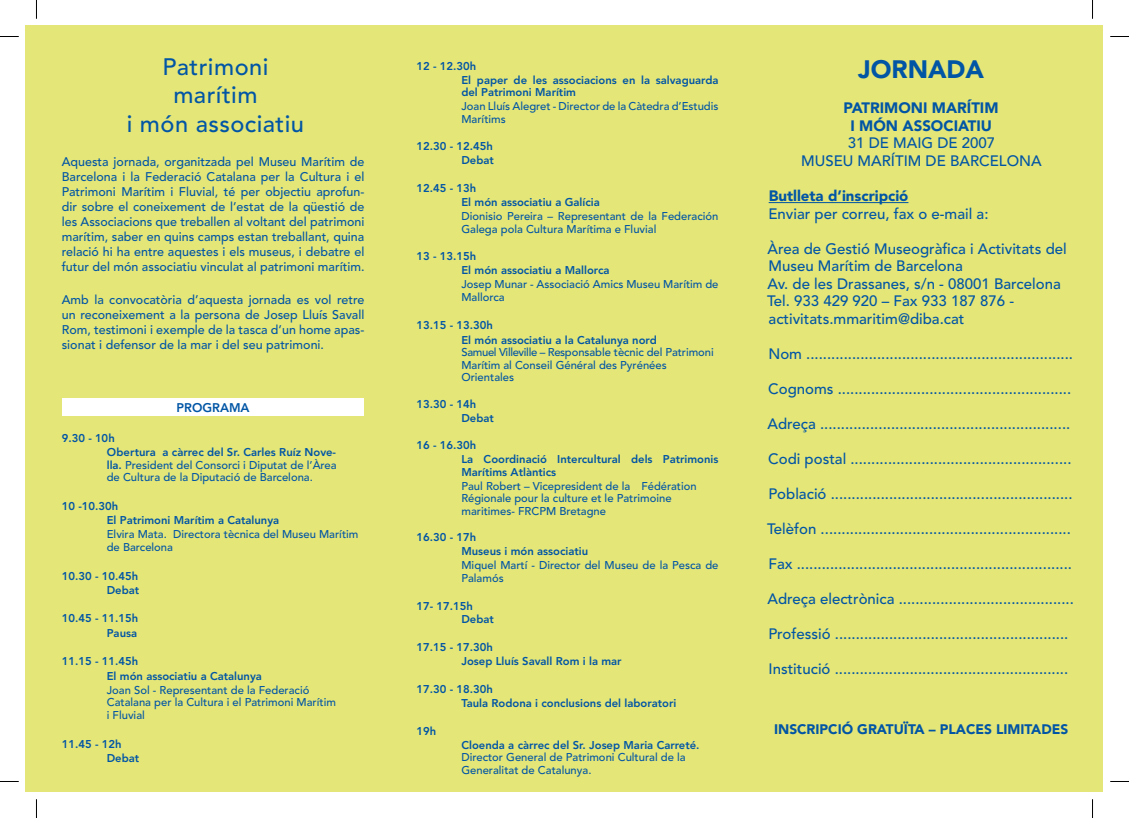
<style>
.page{position:relative;width:1129px;height:818px;background:#fff}
.page>*{position:absolute;margin:0;border:0;box-sizing:border-box;transform-origin:0 0}
.t1{font:900 25px "Avenir";color:#0155a5}
.t2{font:500 23.62px/28.4px "Avenir";letter-spacing:.02em;color:#0155a5;text-align:center}
.t3{font:500 15px/17.5px "Avenir";color:#0155a5;text-align:center}
.t4{font:900 15px/17.5px "Avenir";color:#0155a5;text-align:center}
.t5{font:900 13.75px "Avenir";color:#0155a5}
.t6{font:500 12.5px/15px "Avenir";color:#0155a5;text-align:justify}
.t7{font:800 12.5px "Avenir";color:#0155a5}
.t8{font:500 11.25px/12.5px "Avenir";color:#0155a5}
.t9{font:800 11.25px/13.9px "Avenir";color:#0155a5}
.s1{font-weight:800}
</style>
<div class="page">
<div style="left:26px;top:26px;width:1077px;height:765px;background:#e4e678"></div>
<hr style="left:769px;top:202px;width:139px;height:1px;background:#0155a5">
<div style="left:62px;top:398px;width:302px;height:18px;background:#fff"></div>
<svg style="left:0;top:36px;width:19px;height:1px"></svg>
<svg style="left:1110px;top:36px;width:19px;height:1px"></svg>
<svg style="left:36px;top:0;width:1px;height:19px"></svg>
<svg style="left:36px;top:799px;width:1px;height:18px"></svg>
<svg style="left:1092px;top:0;width:1px;height:19px"></svg>
<svg style="left:1092px;top:799px;width:1px;height:18px"></svg>
<h2 class="t2" style="left:127px;top:53px;width:179px">Patrimoni marítim<br>i món associatiu</h2>
<p class="t6" style="left:62px;top:154px;width:304px">Aquesta jornada, organitzada pel Museu Marítim de Barcelona i la Federació Catalana per la Cultura i el Patrimoni Marítim i Fluvial, té per objectiu aprofun&shy;dir sobre el coneixement de l’estat de la qüestió de les Associacions que treballen al voltant del patrimoni marítim, saber en quins camps estan treballant, quina relació hi ha entre aquestes i els museus, i debatre el futur del món associatiu vinculat al patrimoni marítim.</p>
<p class="t6" style="left:62px;top:292px;width:304px">Amb la convocatòria d’aquesta jornada es vol retre un reconeixement a la persona de Josep Lluís Savall Rom, testimoni i exemple de la tasca d’un home apas&shy;sionat i defensor de la mar i del seu patrimoni.</p>
<p class="t7" style="left:177px;top:400px;width:75px">PROGRAMA</p>
<p class="t9" style="left:107px;top:430px;width:231px;line-height:14.2px;text-indent:-45px">9.30 - 10h<br>Obertura a càrrec del Sr. Carles Ruíz Nove-</p>
<p class="t8" style="left:107px;top:458px;width:231px"><span class="s1">lla.</span> President del Consorci i Diputat de l’Àrea de Cultura de la Diputació de Barcelona.</p>
<p class="t9" style="left:107px;top:498px;width:174px;line-height:14.2px;text-indent:-45px">10 -10.30h<br>El Patrimoni Marítim a Catalunya</p>
<p class="t8" style="left:107px;top:528px;width:253px">Elvira Mata. Directora tècnica del Museu Marítim de Barcelona</p>
<p class="t9" style="left:62px;top:568px;width:79px;line-height:14.2px;text-align:right">10.30 - 10.45h<br>Debat</p>
<p class="t9" style="left:62px;top:611px;width:78px;line-height:14.2px;text-align:right">10.45 - 11.15h<br>Pausa</p>
<p class="t9" style="left:107px;top:653px;width:157px;line-height:14.2px;text-indent:-45px">11.15 - 11.45h<br>El món associatiu a Catalunya</p>
<p class="t8" style="left:107px;top:683px;width:231px">Joan Sol - Representant de la Federació<br>Catalana per la Cultura i el Patrimoni Marítim i Fluvial</p>
<p class="t9" style="left:107px;top:736px;width:34px;line-height:14.2px;text-indent:-45px">11.45 - 12h<br>Debat</p>
<p class="t9" style="left:461px;top:59px;width:259px;text-indent:-45px">12 - 12.30h<br>El paper de les associacions en la salvaguarda</p>
<p class="t9" style="left:461px;top:85px;width:116px">del Patrimoni Marítim</p>
<p class="t8" style="left:461px;top:100px;width:259px">Joan Lluís Alegret - Director de la Càtedra d’Estudis<br>Marítims</p>
<p class="t9" style="left:416px;top:139px;width:79px;text-align:right">12.30 - 12.45h<br>Debat</p>
<p class="t9" style="left:461px;top:181px;width:140px;text-indent:-45px">12.45 - 13h<br>El món associatiu a Galícia</p>
<p class="t8" style="left:461px;top:210px;width:259px">Dionisio Pereira – Representant de la Federación<br>Galega pola Cultura Marítima e Fluvial</p>
<p class="t9" style="left:461px;top:249px;width:150px;text-indent:-45px">13 - 13.15h<br>El món associatiu a Mallorca</p>
<p class="t8" style="left:461px;top:278px;width:259px">Josep Munar - Associació Amics Museu Marítim de<br>Mallorca</p>
<p class="t9" style="left:461px;top:317px;width:197px;line-height:14.9px;text-indent:-45px">13.15 - 13.30h<br>El món associatiu a la Catalunya nord</p>
<p class="t8" style="left:461px;top:346px;width:254px">Samuel Villeville – Responsable tècnic del Patrimoni<br>Marítim al Conseil Général des Pyrénées<br>Orientales</p>
<p class="t9" style="left:461px;top:396px;width:34px;text-indent:-45px">13.30 - 14h<br>Debat</p>
<p class="t9" style="left:461px;top:438px;width:259px;text-indent:-45px">16 - 16.30h<br>La Coordinació Intercultural dels Patrimonis</p>
<p class="t9" style="left:461px;top:464px;width:96px">Marítims Atlàntics</p>
<p class="t8" style="left:461px;top:479px;width:237px">Paul Robert – Vicepresident de la Fédération<br>Régionale pour la culture et le Patrimoine maritimes- FRCPM Bretagne</p>
<p class="t9" style="left:461px;top:530px;width:128px;text-indent:-45px">16.30 - 17h<br>Museus i món associatiu</p>
<p class="t8" style="left:461px;top:559px;width:259px">Miquel Martí - Director del Museu de la Pesca de<br>Palamós</p>
<p class="t9" style="left:461px;top:598px;width:34px;text-indent:-45px">17- 17.15h<br>Debat</p>
<p class="t9" style="left:461px;top:640px;width:162px;text-indent:-45px">17.15 - 17.30h<br>Josep Lluís Savall Rom i la mar</p>
<p class="t9" style="left:461px;top:681px;width:216px;text-indent:-45px">17.30 - 18.30h<br>Taula Rodona i conclusions del laboratori</p>
<p class="t9" style="left:416px;top:723px;width:21px">19h</p>
<p class="t9" style="left:461px;top:737px;width:240px">Cloenda a càrrec del Sr. Josep Maria Carreté.</p>
<p class="t8" style="left:461px;top:751px;width:226px">Director General de Patrimoni Cultural de la<br>Generalitat de Catalunya.</p>
<h1 class="t1" style="left:858px;top:54px;width:127px">JORNADA</h1>
<p class="t4" style="left:843px;top:99px;width:156px">PATRIMONI MARÍTIM<br>I MÓN ASSOCIATIU</p>
<p class="t3" style="left:801px;top:134px;width:242px">31 DE MAIG DE 2007<br>MUSEU MARÍTIM DE BARCELONA</p>
<p class="t4" style="left:769px;top:187px;width:141px">Butlleta d’inscripció</p>
<p class="t3" style="left:768px;top:205px;width:222px">Enviar per correu, fax o e-mail a:</p>
<p class="t3" style="left:767px;top:240px;width:301px;text-align:left">Àrea de Gestió Museogràfica i Activitats del Museu Marítim de Barcelona<br>Av. de les Drassanes, s/n - 08001 Barcelona Tel. 933 429 920 – Fax 933 187 876 - activitats.mmaritim@diba.cat</p>
<p class="t3" style="left:768px;top:345px;width:306px">Nom ................................................................</p>
<p class="t3" style="left:768px;top:380px;width:305px">Cognoms ........................................................</p>
<p class="t3" style="left:767px;top:415px;width:304px">Adreça ............................................................</p>
<p class="t3" style="left:768px;top:450px;width:305px">Codi postal .....................................................</p>
<p class="t3" style="left:768px;top:485px;width:306px">Població ..........................................................</p>
<p class="t3" style="left:767px;top:520px;width:305px">Telèfon ............................................................</p>
<p class="t3" style="left:768px;top:555px;width:305px">Fax ..................................................................</p>
<p class="t3" style="left:767px;top:590px;width:308px">Adreça electrònica ..........................................</p>
<p class="t3" style="left:768px;top:625px;width:301px">Professió ........................................................</p>
<p class="t3" style="left:768px;top:660px;width:301px">Institució ........................................................</p>
<p class="t5" style="left:774px;top:720px;width:296px">INSCRIPCIÓ GRATUÏTA – PLACES LIMITADES</p>
</div>
